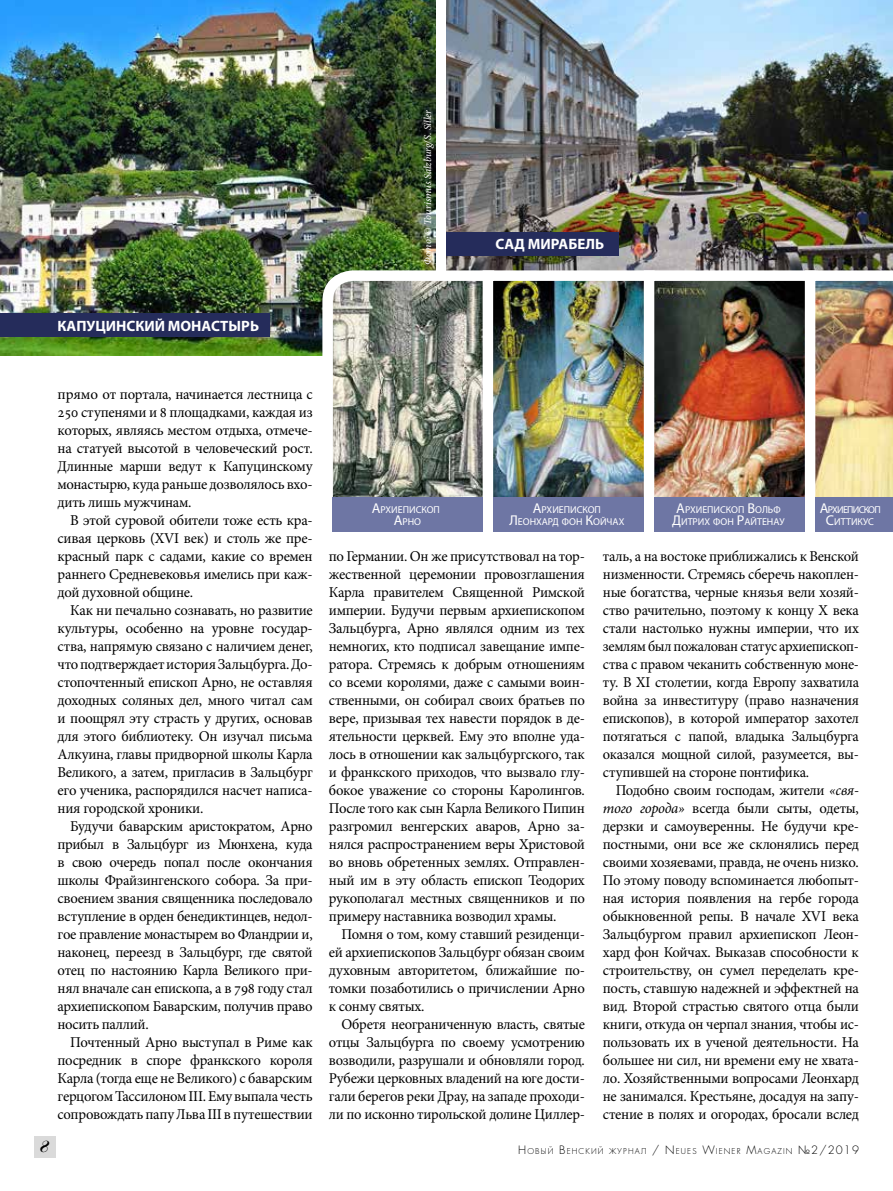
<style>
.page{position:relative;width:893px;height:1191px;background:#fff}
.page>*{position:absolute;margin:0;border:0;box-sizing:border-box;transform-origin:0 0}
.t1{font:italic 16.5px "Paragon Nord C";color:#000}
.t2{font:15px/18px "Minion Pro";letter-spacing:-.02em;color:#000;text-align:justify}
.t3{font:700 15px "Myriad Pro";color:#fff}
.t4{font:italic 10.5px "Minion Pro";letter-spacing:-.01em;color:#fff}
.t5{font:10.05px/12px "Myriad Pro";color:#fff;text-align:center}
.t6{font:10.05px/12px "Myriad Pro";letter-spacing:-.07em;color:#fff;text-align:center}
.t7{font:7.8px "Favorit Light C";letter-spacing:.145em;color:#000}
.s1{font-size:14.25px}
.s2{font-style:italic}
.s3{font-size:11.25px}
</style>
<div class="page">
<img style="left:0;top:0;width:435px;height:355px">
<img style="left:446px;top:0;width:447px;height:270px">
<div style="left:34px;top:1136px;width:21px;height:22px;background:#dadada"></div>
<img style="left:499px;top:281px;width:306px;height:216px">
<img style="left:317px;top:265px;width:182px;height:254px">
<div style="left:483px;top:270px;width:172px;height:244px;border:10px solid #fff"></div>
<div style="left:644px;top:270px;width:172px;height:244px;border:10px solid #fff"></div>
<img style="left:805px;top:270px;width:88px;height:244px">
<div style="left:0;top:314px;width:270px;height:23px;background:#252c5b"></div>
<div style="left:446px;top:232px;width:172px;height:23px;background:#252c5b"></div>
<div style="left:333px;top:497px;width:150px;height:34px;background:#6e76a4"></div>
<div style="left:493px;top:497px;width:151px;height:34px;background:#6e76a4"></div>
<div style="left:655px;top:497px;width:150px;height:34px;background:#6e76a4"></div>
<div style="left:815px;top:497px;width:78px;height:34px;background:#6e76a4"></div>
<p class="t3" style="left:57px;top:316px;width:203px">КАПУЦИНСКИЙ МОНАСТЫРЬ</p>
<p class="t4" style="left:421px;top:265px;width:157px;rotate:-90deg">Фото: © Tourismus Salzburg/S. Siller</p>
<p class="t3" style="left:496px;top:235px;width:110px">САД МИРАБЕЛЬ</p>
<p class="t1" style="left:39px;top:1137px;width:10px">8</p>
<p class="t2" style="left:58px;top:385px;width:257px">прямо от портала, начинается лестница с 250 ступенями и 8 площадками, каждая из которых, являясь местом отдыха, отмече&shy;на статуей высотой в человеческий рост.<br>Длинные марши ведут к Капуцинскому монастырю, куда раньше дозволялось вхо&shy;дить лишь мужчинам.</p>
<p class="t2" style="left:58px;top:511px;width:257px;text-indent:13px">В этой суровой обители тоже есть кра&shy;сивая церковь (XVI век) и столь же пре&shy;красный парк с садами, какие со времен раннего Средневековья имелись при каж&shy;дой духовной общине.</p>
<p class="t2" style="left:58px;top:601px;width:257px;text-indent:13px">Как ни печально сознавать, но развитие культуры, особенно на уровне государ&shy;ства, напрямую связано с наличием денег, что подтверждает история Зальцбурга. До&shy;стопочтенный епископ Арно, не оставляя доходных соляных дел, много читал сам и поощрял эту страсть у других, основав для этого библиотеку. Он изучал письма Алкуина, главы придворной школы Карла Великого, а затем, пригласив в Зальцбург его ученика, распорядился насчет написа&shy;ния городской хроники.</p>
<p class="t2" style="left:58px;top:817px;width:257px;text-indent:13px">Будучи баварским аристократом, Арно прибыл в Зальцбург из Мюнхена, куда в свою очередь попал после окончания школы Фрайзингенского собора. За при&shy;своением звания священника последовало вступление в орден бенедиктинцев, недол&shy;гое правление монастырем во Фландрии и, наконец, переезд в Зальцбург, где святой отец по настоянию Карла Великого при&shy;нял вначале сан епископа, а в 798 году стал архиепископом Баварским, получив право носить паллий.</p>
<p class="t2" style="left:58px;top:1033px;width:257px;text-indent:13px">Почтенный Арно выступал в Риме как посредник в споре франкского короля Карла (тогда еще не Великого) с баварским герцогом Тассилоном III. Ему выпала честь сопровождать папу Льва III в путешествии</p>
<p class="t5" style="left:372px;top:503px;width:70px"><span class="s1">А</span>рхиепископ<br><span class="s1">А</span>рно</p>
<p class="t5" style="left:509px;top:503px;width:116px"><span class="s1">А</span>рхиепископ<br><span class="s1">Л</span>еонхард фон <span class="s1">К</span>ойчах</p>
<p class="t5" style="left:672px;top:503px;width:114px"><span class="s1">А</span>рхиепископ <span class="s1">В</span>ольф<br><span class="s1">Д</span>итрих фон <span class="s1">Р</span>айтенау</p>
<p class="t6" style="left:820px;top:503px;width:62px"><span class="s1">А</span>рхиепископ<br><span class="s1">С</span>иттикус</p>
<p class="t2" style="left:329px;top:547px;width:258px">по Германии. Он же присутствовал на тор&shy;жественной церемонии провозглашения Карла правителем Священной Римской империи. Будучи первым архиепископом Зальцбурга, Арно являлся одним из тех немногих, кто подписал завещание импе&shy;ратора. Стремясь к добрым отношениям со всеми королями, даже с самыми воин&shy;ственными, он собирал своих братьев по вере, призывая тех навести порядок в де&shy;ятельности церквей. Ему это вполне уда&shy;лось в отношении как зальцбургского, так и франкского приходов, что вызвало глу&shy;бокое уважение со стороны Каролингов.<br>После того как сын Карла Великого Пипин разгромил венгерских аваров, Арно за&shy;нялся распространением веры Христовой во вновь обретенных землях. Отправлен&shy;ный им в эту область епископ Теодорих рукополагал местных священников и по примеру наставника возводил храмы.</p>
<p class="t2" style="left:329px;top:925px;width:258px;text-indent:13px">Помня о том, кому ставший резиденци&shy;ей архиепископов Зальцбург обязан своим духовным авторитетом, ближайшие по&shy;томки позаботились о причислении Арно к сонму святых.</p>
<p class="t2" style="left:329px;top:1015px;width:258px;text-indent:13px">Обретя неограниченную власть, святые отцы Зальцбурга по своему усмотрению возводили, разрушали и обновляли город.<br>Рубежи церковных владений на юге дости&shy;гали берегов реки Драу, на западе проходи&shy;ли по исконно тирольской долине Циллер-</p>
<p class="t2" style="left:603px;top:547px;width:258px">таль, а на востоке приближались к Венской низменности. Стремясь сберечь накоплен&shy;ные богатства, черные князья вели хозяй&shy;ство рачительно, поэтому к концу X века стали настолько нужны империи, что их землям был пожалован статус архиепископ&shy;ства с правом чеканить собственную моне&shy;ту. В XI столетии, когда Европу захватила война за инвеституру (право назначения епископов), в которой император захотел потягаться с папой, владыка Зальцбурга оказался мощной силой, разумеется, вы&shy;ступившей на стороне понтифика.</p>
<p class="t2" style="left:603px;top:781px;width:258px;text-indent:13px">Подобно своим господам, жители <span class="s2">«свя&shy;того города»</span> всегда были сыты, одеты, дерзки и самоуверенны. Не будучи кре&shy;постными, они все же склонялись перед своими хозяевами, правда, не очень низко.<br>По этому поводу вспоминается любопыт&shy;ная история появления на гербе города обыкновенной репы. В начале XVI века Зальцбургом правил архиепископ Леон&shy;хард фон Койчах. Выказав способности к строительству, он сумел переделать кре&shy;пость, ставшую надежней и эффектней на вид. Второй страстью святого отца были книги, откуда он черпал знания, чтобы ис&shy;пользовать их в ученой деятельности. На большее ни сил, ни времени ему не хвата&shy;ло. Хозяйственными вопросами Леонхард не занимался. Крестьяне, досадуя на запу&shy;стение в полях и огородах, бросали вслед</p>
<p class="t7" style="left:518px;top:1145px;width:342px"><span class="s3">Н</span>ОВЫЙ <span class="s3">В</span>ЕНСКИЙ ЖУРНАЛ <span class="s3">/</span> <span class="s3">N</span>EUES <span class="s3">W</span>IEN ER <span class="s3">M</span>AGAZIN <span class="s3">№2/2019</span></p>
</div>
